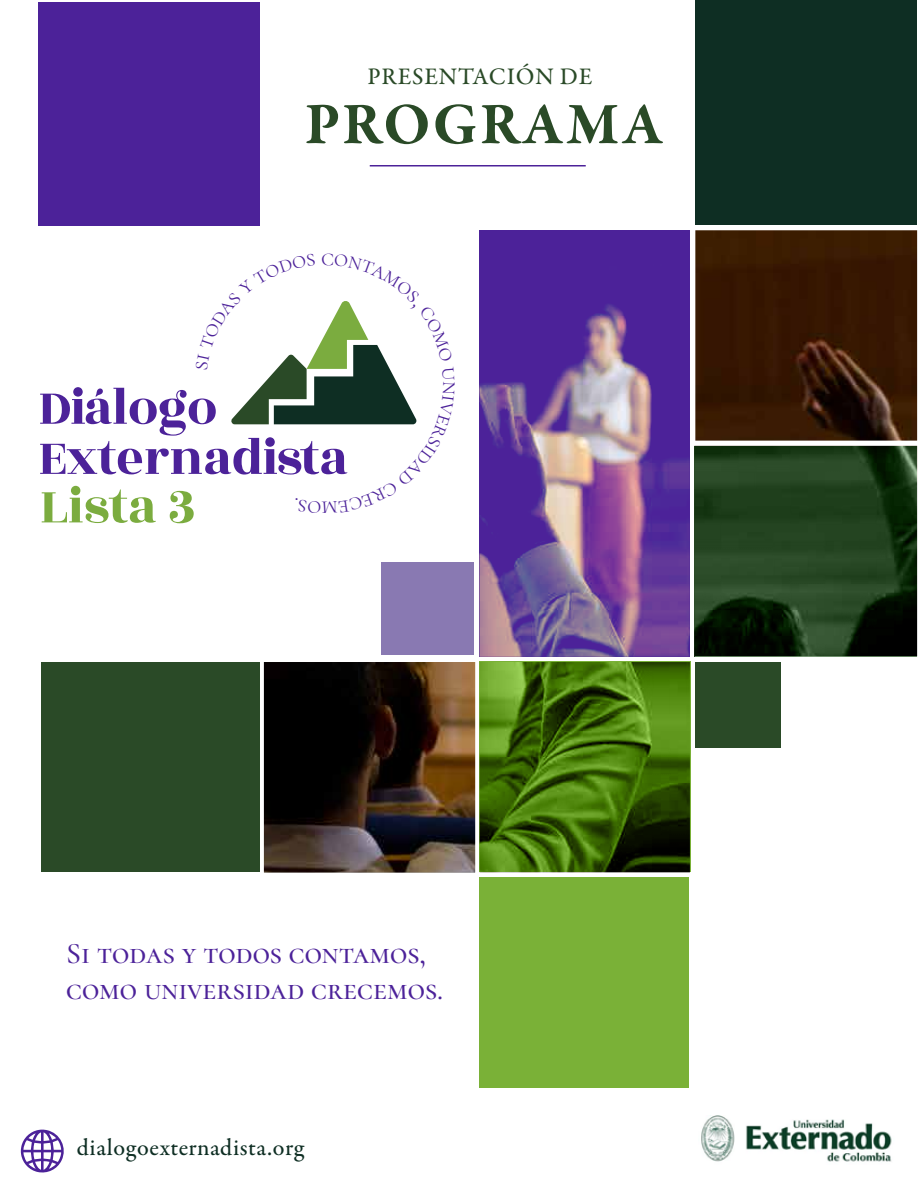
<style>
.page{position:relative;width:918px;height:1188px;background:#fff}
.page>*{position:absolute;margin:0;border:0;box-sizing:border-box;transform-origin:0 0}
.t1{font:700 60.15px "Garamond Premr Pro";letter-spacing:.04em;color:#2a4a27}
.t2{font:53.7px/50.1px "Rozha One";letter-spacing:-.01em;color:#4c2299}
.t3{font:53.7px "Rozha One";letter-spacing:-.01em;color:#7bac3f}
.t4{font:300 30px/36px "Cormorant";color:#4c2299}
.t5{font:500 24px "Garamond Premr Pro";letter-spacing:.025em;color:#0e2e23}
.t6{font:500 24px "Garamond Premr Pro";letter-spacing:.03em;color:#2a4a27}
</style>
<div class="page">
<div style="left:41px;top:662px;width:218px;height:210px;background:#2a4a27"></div>
<div style="left:38px;top:2px;width:222px;height:223px;background:#4c2299"></div>
<div style="left:695px;top:1px;width:222px;height:224px;background:#0e2e23"></div>
<img style="left:264px;top:230px;width:653px;height:643px">
<div style="left:480px;top:878px;width:209px;height:210px;background:#7ab137"></div>
<svg style="left:694px;top:446px;width:223px;height:210px;background:#1d381a"></svg>
<svg style="left:480px;top:230px;width:210px;height:426px;background:#724c9c"></svg>
<svg style="left:480px;top:662px;width:211px;height:210px;background:#416c0d"></svg>
<img style="left:701px;top:1115px;width:191px;height:47px">
<svg style="left:21px;top:1130px;width:43px;height:43px"></svg>
<hr style="left:370px;top:165px;width:216px;height:1px;background:#4c2299">
<svg style="left:231px;top:253px;width:224px;height:261px"></svg>
<p class="t6" style="left:368px;top:62px;width:226px">PRESENTACIÓN DE</p>
<h1 class="t1" style="left:304px;top:87px;width:361px">PROGRAMA</h1>
<h2 class="t2" style="left:38px;top:383px;width:312px">Diálogo<br>Externadista</h2>
<h2 class="t3" style="left:40px;top:469px;width:158px">Lista 3</h2>
<p class="t4" style="left:66px;top:935px;width:378px">SI TODAS Y TODOS CONTAMOS,<br>COMO UNIVERSIDAD CRECEMOS.</p>
<p class="t5" style="left:77px;top:1133px;width:229px">dialogoexternadista.org</p>
</div>
